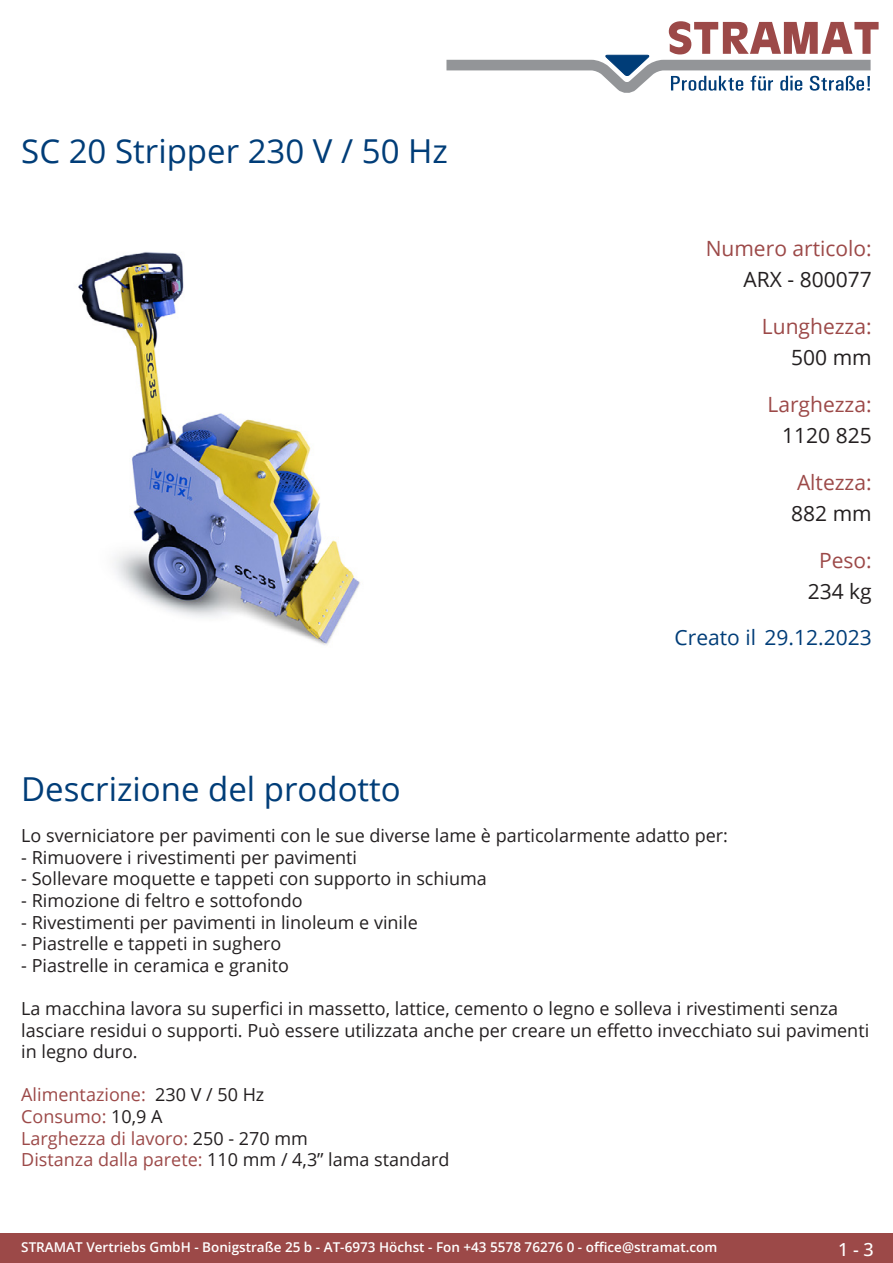
<style>
.page{position:relative;width:893px;height:1263px;background:#fff}
.page>*{position:absolute;margin:0;border:0;box-sizing:border-box;transform-origin:0 0}
.Produkttitel{font:33px "Open Sans";color:#003d78}
.TechDaten_Überschrif{font:21px "Open Sans";color:#9c4948}
.TechDaten_Inhalt{font:21px "Open Sans";color:#231f20}
.Erstellungsdatum{font:21px "Open Sans";color:#003d78}
.Beschreibung_Text{font:18px/21.6px "Open Sans";color:#231f20}
.Beschreibung_Text-2{font:18px/21.6px "Open Sans";color:#9c4948}
.t1{font:500 18px "Open Sans";color:#fff}
.t2{font:600 13.5px "Open Sans";color:#fff}
.s1{color:#231f20}
</style>
<div class="page">
<div style="left:0;top:1233px;width:893px;height:30px;background:#9c4948"></div>
<svg style="left:446px;top:21px;width:433px;height:72px"></svg>
<img style="left:78px;top:252px;width:282px;height:393px">
<p class="Produkttitel" style="left:21px;top:128px;width:428px">SC 20 Stripper 230 V / 50 Hz</p>
<p class="TechDaten_Überschrif" style="left:706px;top:234px;width:167px">Numero articolo:</p>
<p class="TechDaten_Inhalt" style="left:744px;top:265px;width:130px">ARX - 800077</p>
<p class="TechDaten_Überschrif" style="left:762px;top:312px;width:111px">Lunghezza:</p>
<p class="TechDaten_Inhalt" style="left:791px;top:343px;width:82px">500 mm</p>
<p class="TechDaten_Überschrif" style="left:767px;top:390px;width:106px">Larghezza:</p>
<p class="TechDaten_Inhalt" style="left:782px;top:421px;width:91px">1120 825</p>
<p class="TechDaten_Überschrif" style="left:797px;top:468px;width:76px">Altezza:</p>
<p class="TechDaten_Inhalt" style="left:791px;top:499px;width:82px">882 mm</p>
<p class="TechDaten_Überschrif" style="left:819px;top:546px;width:54px">Peso:</p>
<p class="TechDaten_Inhalt" style="left:808px;top:577px;width:66px">234 kg</p>
<p class="Erstellungsdatum" style="left:674px;top:623px;width:199px">Creato il 29.12.2023</p>
<p class="Produkttitel" style="left:21px;top:766px;width:381px">Descrizione del prodotto</p>
<p class="Beschreibung_Text" style="left:21px;top:824px;width:708px">Lo sverniciatore per pavimenti con le sue diverse lame è particolarmente adatto per:</p>
<p class="Beschreibung_Text" style="left:21px;top:846px;width:337px">- Rimuovere i rivestimenti per pavimenti</p>
<p class="Beschreibung_Text" style="left:21px;top:867px;width:467px">- Sollevare moquette e tappeti con supporto in schiuma</p>
<p class="Beschreibung_Text" style="left:21px;top:889px;width:283px">- Rimozione di feltro e sottofondo</p>
<p class="Beschreibung_Text" style="left:21px;top:911px;width:398px">- Rivestimenti per pavimenti in linoleum e vinile</p>
<p class="Beschreibung_Text" style="left:21px;top:932px;width:262px">- Piastrelle e tappeti in sughero</p>
<p class="Beschreibung_Text" style="left:21px;top:954px;width:269px">- Piastrelle in ceramica e granito</p>
<p class="Beschreibung_Text" style="left:21px;top:997px;width:849px">La macchina lavora su superfici in massetto, lattice, cemento o legno e solleva i rivestimenti senza lasciare residui o supporti. Può essere utilizzata anche per creare un effetto invecchiato sui pavimenti in legno duro.</p>
<p class="Beschreibung_Text-2" style="left:21px;top:1083px;width:430px">Alimentazione: <span class="s1">230 V / 50 Hz<br></span>Consumo: <span class="s1">10,9 A<br></span>Larghezza di lavoro: <span class="s1">250 - 270 mm<br></span>Distanza dalla parete: <span class="s1">110 mm / 4,3’’ lama standard</span></p>
<p class="t2" style="left:21px;top:1238px;width:698px">STRAMAT Vertriebs GmbH - Bonigstraße 25 b - AT-6973 Höchst - Fon +43 5578 76276 0 - office@stramat.com</p>
<p class="t1" style="left:838px;top:1237px;width:37px">1 - 3</p>
</div>
